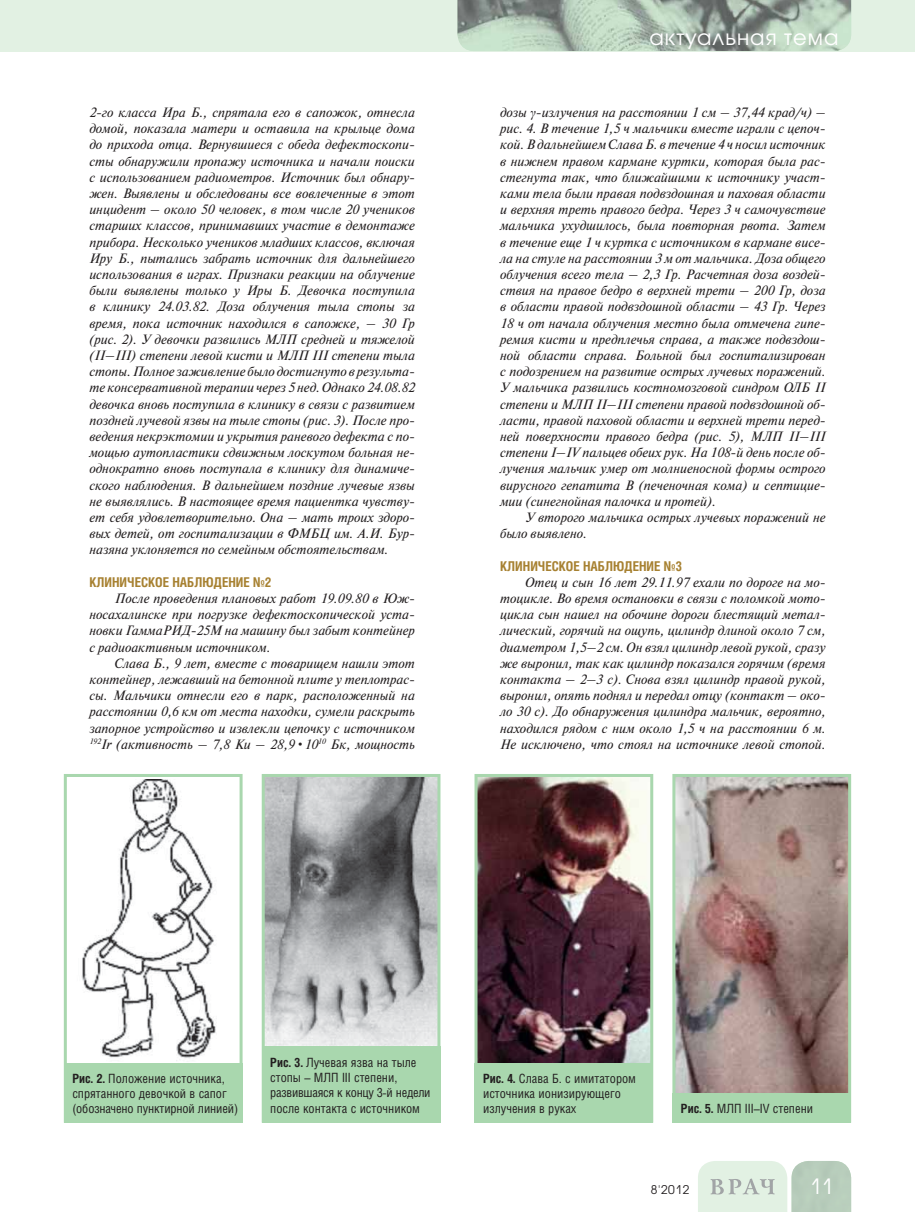
<style>
.page{position:relative;width:915px;height:1212px;background:#fff}
.page>*{position:absolute;margin:0;border:0;box-sizing:border-box;transform-origin:0 0}
.t1{font:21px "Avant Garde Gothic C";letter-spacing:.05em;color:#fff}
.t2{font:italic 13.5px/16.2px "Newton C";color:#231f20;text-align:justify}
.t3{font:700 13.5px "Helios Cond";color:#a78131}
.t4{font:12.75px/15.3px "Helios Cond";color:#231f20}
.t5{font:12px "Avant Garde Gothic C";color:#231f20}
.s1{font-family:"Times New Roman"}
.s2{font-weight:700}
</style>
<div class="page">
<div style="left:0;top:0;width:914px;height:51px;background:#e2f1e3"></div>
<svg style="left:698px;top:1161px;width:152px;height:51px;background:#d0e0d2"></svg>
<img style="left:457px;top:0;width:393px;height:51px">
<img style="left:81px;top:779px;width:135px;height:282px">
<div style="left:64px;top:774px;width:178px;height:349px;border:3px solid #a9d7ae"></div>
<div style="left:64px;top:1063px;width:178px;height:60px;background:#a9d7ae"></div>
<img style="left:265px;top:778px;width:171px;height:268px">
<div style="left:261px;top:774px;width:179px;height:349px;border:3px solid #a9d7ae"></div>
<div style="left:261px;top:1046px;width:179px;height:77px;background:#a9d7ae"></div>
<img style="left:478px;top:778px;width:171px;height:285px">
<div style="left:474px;top:774px;width:179px;height:349px;border:3px solid #a9d7ae"></div>
<div style="left:474px;top:1063px;width:179px;height:60px;background:#a9d7ae"></div>
<img style="left:676px;top:778px;width:170px;height:315px">
<div style="left:672px;top:774px;width:178px;height:349px;border:3px solid #a9d7ae"></div>
<div style="left:672px;top:1093px;width:178px;height:30px;background:#a9d7ae"></div>
<p class="t2" style="left:89px;top:106px;width:327px">2-го класса Ира Б., спрятала его в сапожок, отнесла домой, показала матери и оставила на крыльце дома до прихода отца. Вернувшиеся с обеда дефектоскопи&shy;сты обнаружили пропажу источника и начали поиски с использованием радиометров. Источник был обнару&shy;жен. Выявлены и обследованы все вовлеченные в этот инцидент – около 50 человек, в том числе 20 учеников старших классов, принимавших участие в демонтаже прибора. Несколько учеников младших классов, включая Иру Б., пытались забрать источник для дальнейшего использования в играх. Признаки реакции на облучение были выявлены только у Иры Б. Девочка поступила в клинику 24.03.82. Доза облучения тыла стопы за время, пока источник находился в сапожке, – 30 Гр (рис. 2). У девочки развились МЛП средней и тяжелой (II–III) степени левой кисти и МЛП III степени тыла стопы. Полное заживление было достигнуто в результа&shy;те консервативной терапии через 5 нед. Однако 24.08.82 девочка вновь поступила в клинику в связи с развитием поздней лучевой язвы на тыле стопы (рис. 3). После про&shy;ведения некрэктомии и укрытия раневого дефекта с по&shy;мощью аутопластики сдвижным лоскутом больная не&shy;однократно вновь поступала в клинику для динамиче&shy;ского наблюдения. В дальнейшем поздние лучевые язвы не выявлялись. В настоящее время пациентка чувству&shy;ет себя удовлетворительно. Она – мать троих здоро&shy;вых детей, от госпитализации в ФМБЦ им. А.И. Бур&shy;назяна уклоняется по семейным обстоятельствам.</p>
<p class="t3" style="left:89px;top:577px;width:184px">КЛИНИЧЕСКОЕ НАБЛЮДЕНИЕ №2</p>
<p class="t2" style="left:89px;top:592px;width:327px;text-indent:26px">После проведения плановых работ 19.09.80 в Юж&shy;носахалинске при погрузке дефектоскопической уста&shy;новки ГаммаРИД-25М на машину был забыт контейнер с радиоактивным источником.</p>
<p class="t2" style="left:89px;top:656px;width:327px;text-indent:26px">Слава Б., 9 лет, вместе с товарищем нашли этот контейнер, лежавший на бетонной плите у теплотрас&shy;сы. Мальчики отнесли его в парк, расположенный на расстоянии 0,6 км от места находки, сумели раскрыть запорное устройство и извлекли цепочку с источником <sup>192</sup>Ir (активность – 7,8 Ки – 28,9•10<sup>10</sup> Бк, мощность</p>
<h1 class="t1" style="left:649px;top:27px;width:190px">актуальная тема</h1>
<p class="t2" style="left:500px;top:106px;width:327px">дозы <span class="s1">γ</span>-излучения на расстоянии 1 см – 37,44 крад/ч) – рис. 4. В течение 1,5 ч мальчики вместе играли с цепоч&shy;кой. В дальнейшем Слава Б. в течение 4 ч носил источник в нижнем правом кармане куртки, которая была рас&shy;стегнута так, что ближайшими к источнику участ&shy;ками тела были правая подвздошная и паховая области и верхняя треть правого бедра. Через 3 ч самочувствие мальчика ухудшилось, была повторная рвота. Затем в течение еще 1 ч куртка с источником в кармане висе&shy;ла на стуле на расстоянии 3 м от мальчика. Доза общего облучения всего тела – 2,3 Гр. Расчетная доза воздей&shy;ствия на правое бедро в верхней трети – 200 Гр, доза в области правой подвздошной области – 43 Гр. Через 18 ч от начала облучения местно была отмечена гипе&shy;ремия кисти и предплечья справа, а также подвздош&shy;ной области справа. Больной был госпитализирован с подозрением на развитие острых лучевых поражений.<br>У мальчика развились костномозговой синдром ОЛБ II степени и МЛП II–III степени правой подвздошной об&shy;ласти, правой паховой области и верхней трети перед&shy;ней поверхности правого бедра (рис. 5), МЛП II–III степени I–IV пальцев обеих рук. На 108-й день после об&shy;лучения мальчик умер от молниеносной формы острого вирусного гепатита В (печеночная кома) и септицие&shy;мии (синегнойная палочка и протей).</p>
<p class="t2" style="left:500px;top:511px;width:327px;text-indent:26px">У второго мальчика острых лучевых поражений не было выявлено.</p>
<p class="t3" style="left:500px;top:560px;width:184px">КЛИНИЧЕСКОЕ НАБЛЮДЕНИЕ №3</p>
<p class="t2" style="left:500px;top:575px;width:327px;text-indent:26px">Отец и сын 16 лет 29.11.97 ехали по дороге на мо&shy;тоцикле. Во время остановки в связи с поломкой мото&shy;цикла сын нашел на обочине дороги блестящий метал&shy;лический, горячий на ощупь, цилиндр длиной около 7 см, диаметром 1,5–2 см. Он взял цилиндр левой рукой, сразу же выронил, так как цилиндр показался горячим (время контакта – 2–3 с). Снова взял цилиндр правой рукой, выронил, опять поднял и передал отцу (контакт – око&shy;ло 30 с). До обнаружения цилиндра мальчик, вероятно, находился рядом с ним около 1,5 ч на расстоянии 6 м.<br>Не исключено, что стоял на источнике левой стопой.</p>
<p class="t4" style="left:72px;top:1072px;width:167px"><span class="s2">Рис. 2.</span> Положение источника, спрятанного девочкой в сапог (обозначено пунктирной линией)</p>
<p class="t4" style="left:270px;top:1056px;width:162px"><span class="s2">Рис. 3.</span> Лучевая язва на тыле стопы – МЛП III степени, развившаяся к концу 3-й недели после контакта с источником</p>
<p class="t4" style="left:483px;top:1072px;width:154px"><span class="s2">Рис. 4.</span> Слава Б. с имитатором источника ионизирующего излучения в руках</p>
<p class="t4" style="left:680px;top:1102px;width:134px"><span class="s2">Рис. 5.</span> МЛП III–IV степени</p>
<p class="t5" style="left:650px;top:1184px;width:40px">8'2012</p>
<h1 class="t1" style="left:809px;top:1177px;width:25px">11</h1>
</div>
